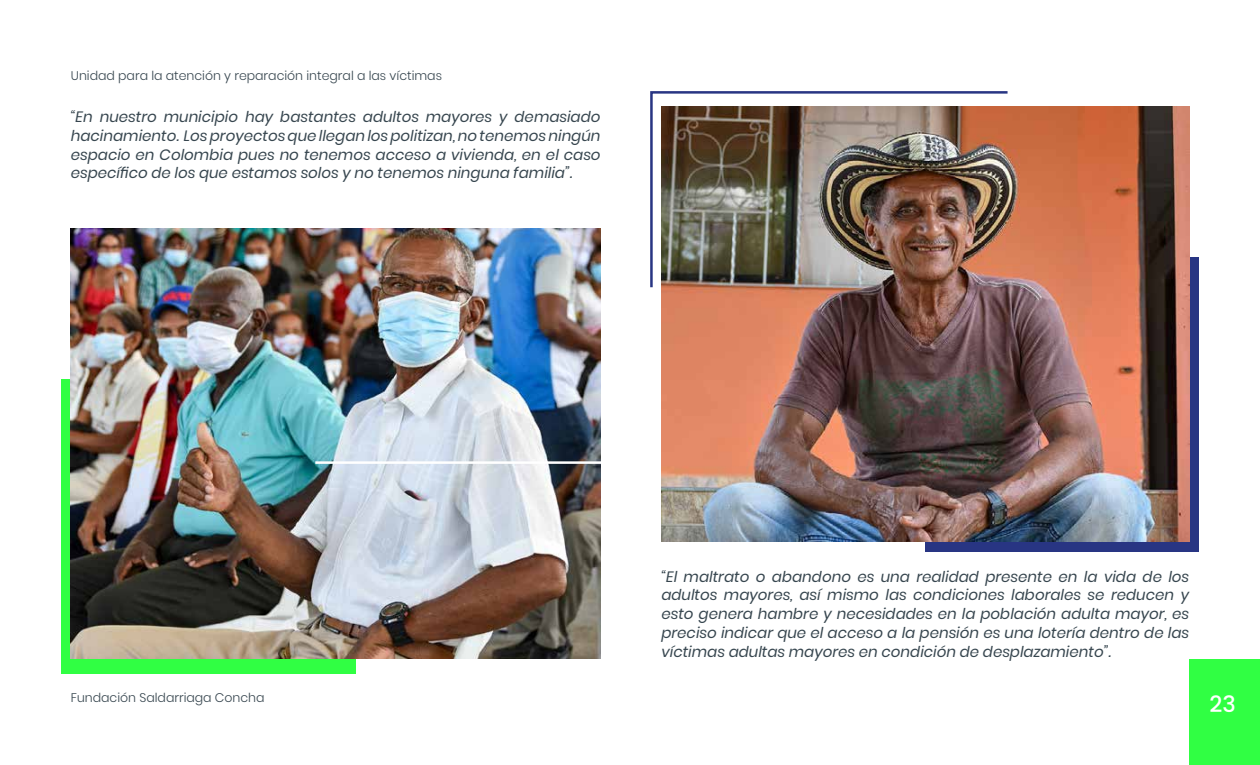
<style>
.page{position:relative;width:1260px;height:765px;background:#fff}
.page>*{position:absolute;margin:0;border:0;box-sizing:border-box;transform-origin:0 0}
.t1{font:500 22.5px "Poppins";color:#fff}
.t2{font:italic 15px/18.8px "Poppins";color:#37464f;text-align:justify}
.t3{font:300 12.5px "Poppins";color:#37464f}
</style>
<div class="page">
<div style="left:1189px;top:659px;width:71px;height:106px;background:#30ff43"></div>
<div style="left:926px;top:257px;width:273px;height:294px;background:#283583"></div>
<div style="left:61px;top:379px;width:295px;height:294px;background:#30ff43"></div>
<img style="left:661px;top:106px;width:528px;height:435px">
<img style="left:71px;top:229px;width:530px;height:430px">
<img style="left:650px;top:91px;width:360px;height:199px">
<hr style="left:315px;top:461px;width:303px;height:3px;background:#fff">
<p class="t3" style="left:71px;top:69px;width:373px">Unidad para la atención y reparación integral a las víctimas</p>
<p class="t2" style="left:71px;top:107px;width:531px">“En nuestro municipio hay bastantes adultos mayores y demasiado hacinamiento. Los proyectos que llegan los politizan, no tenemos ningún espacio en Colombia pues no tenemos acceso a vivienda, en el caso específico de los que estamos solos y no tenemos ninguna familia”.</p>
<p class="t2" style="left:661px;top:567px;width:529px">“El maltrato o abandono es una realidad presente en la vida de los adultos mayores, así mismo las condiciones laborales se reducen y esto genera hambre y necesidades en la población adulta mayor, es preciso indicar que el acceso a la pensión es una lotería dentro de las víctimas adultas mayores en condición de desplazamiento”.</p>
<p class="t3" style="left:71px;top:690px;width:195px">Fundación Saldarriaga Concha</p>
<h1 class="t1" style="left:1210px;top:691px;width:28px">23</h1>
</div>
